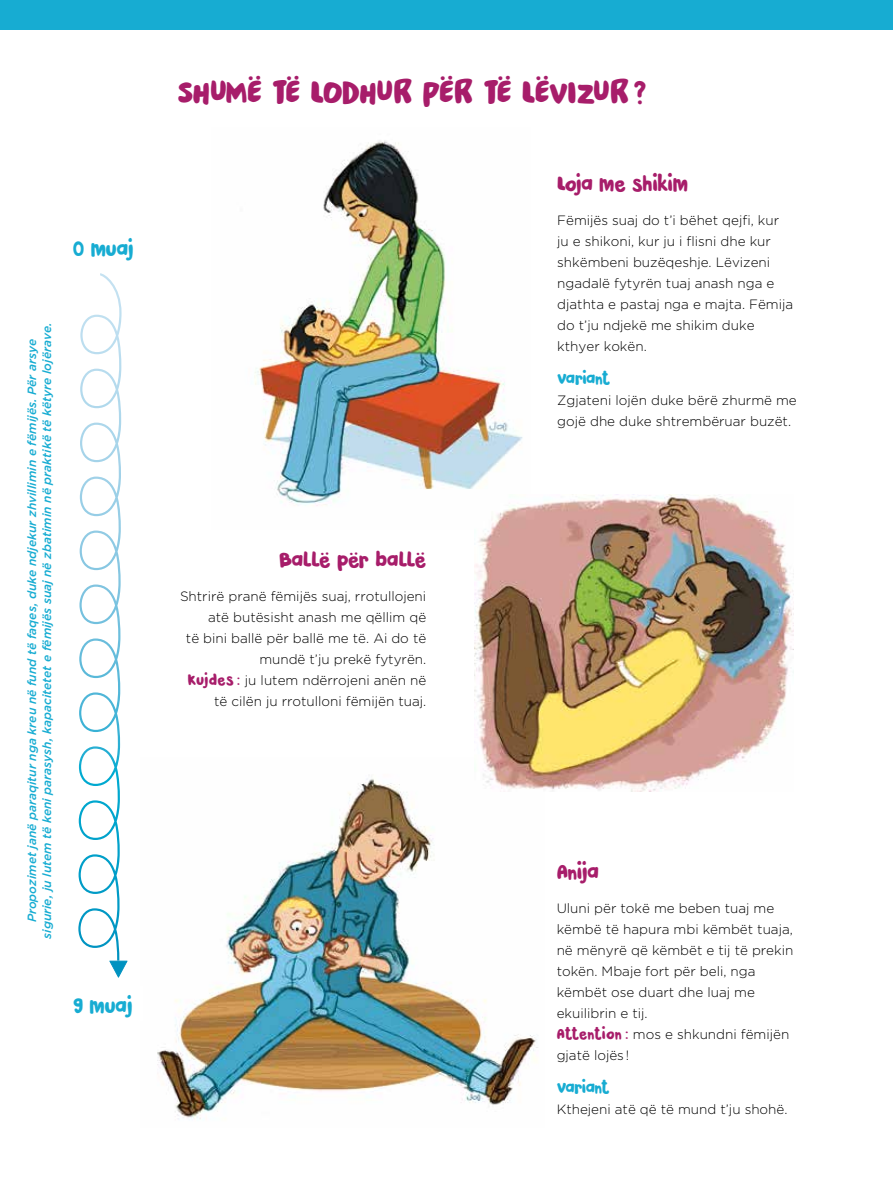
<style>
.page{position:relative;width:893px;height:1191px;background:#fff}
.page>*{position:absolute;margin:0;border:0;box-sizing:border-box;transform-origin:0 0}
.t1{font:33px "Pardesi";letter-spacing:-.025em;color:#a71d6a}
.t2{font:21px "Pardesi";letter-spacing:-.02em;color:#a71d6a}
.t3{font:21px "Pardesi";letter-spacing:-.02em;color:#17acd2}
.t4{font:16.5px "Pardesi";letter-spacing:-.035em;color:#17acd2}
.t5{font:300 13.5px/21px "Gotham";color:#000}
.t6{font:italic 500 12px/15px "Gotham";color:#17acd2;text-align:center}
.s1{font-family:"Pardesi";font-weight:400;font-size:15px;color:#a71d6a}
</style>
<div class="page">
<div style="left:0;top:0;width:893px;height:30px;background:#17acd2"></div>
<img style="left:255px;top:140px;width:268px;height:366px">
<img style="left:157px;top:779px;width:381px;height:340px">
<svg style="left:78px;top:275px;width:50px;height:702px"></svg>
<img style="left:474px;top:494px;width:319px;height:297px">
<h2 class="t3" style="left:73px;top:233px;width:62px">0 muaj</h2>
<p class="t6" style="left:24px;top:939px;width:618px;rotate:-90deg">Propozimet janë paraqitur nga kreu në fund të faqes, duke ndjekur zhvillimin e fëmijës. Për arsye sigurie, ju lutem të keni parasysh, kapacitetet e fëmijës suaj në zbatimin në praktikë të këtyre lojërave.</p>
<h2 class="t3" style="left:73px;top:990px;width:61px">9 muaj</h2>
<h1 class="t1" style="left:178px;top:68px;width:470px">SHUMË TË LODHUR PËR TË LËVIZUR?</h1>
<h2 class="t2" style="left:279px;top:544px;width:148px">Ballë për ballë</h2>
<p class="t5" style="left:180px;top:585px;width:248px;text-align:right">Shtrirë pranë fëmijës suaj, rrotullojeni atë butësisht anash me qëllim që<br>të bini ballë për ballë me të. Ai do të mundë t’ju prekë fytyrën.<br><span class="s1">Kujdes :</span> ju lutem ndërrojeni anën në të cilën ju rrotulloni fëmijën tuaj.</p>
<h2 class="t2" style="left:557px;top:168px;width:132px">Loja me shikim</h2>
<p class="t5" style="left:557px;top:209px;width:237px">Fëmijës suaj do t’i bëhet qejfi, kur ju e shikoni, kur ju i flisni dhe kur shkëmbeni buzëqeshje. Lëvizeni ngadalë fytyrën tuaj anash nga e djathta e pastaj nga e majta. Fëmija do t’ju ndjekë me shikim duke kthyer kokën.</p>
<p class="t4" style="left:557px;top:366px;width:54px">Variant</p>
<p class="t5" style="left:557px;top:390px;width:241px">Zgjateni lojën duke bërë zhurmë me gojë dhe duke shtrembëruar buzët.</p>
<h2 class="t2" style="left:557px;top:856px;width:44px">Anija</h2>
<p class="t5" style="left:557px;top:897px;width:238px">Uluni për tokë me beben tuaj me këmbë të hapura mbi këmbët tuaja, në mënyrë që këmbët e tij të prekin tokën. Mbaje fort për beli, nga këmbët ose duart dhe luaj me ekuilibrin e tij.<br><span class="s1">Attention :</span> mos e shkundni fëmijën gjatë lojës !</p>
<p class="t4" style="left:557px;top:1075px;width:54px">Variant</p>
<p class="t5" style="left:557px;top:1099px;width:232px">Kthejeni atë që të mund t’ju shohë.</p>
</div>
